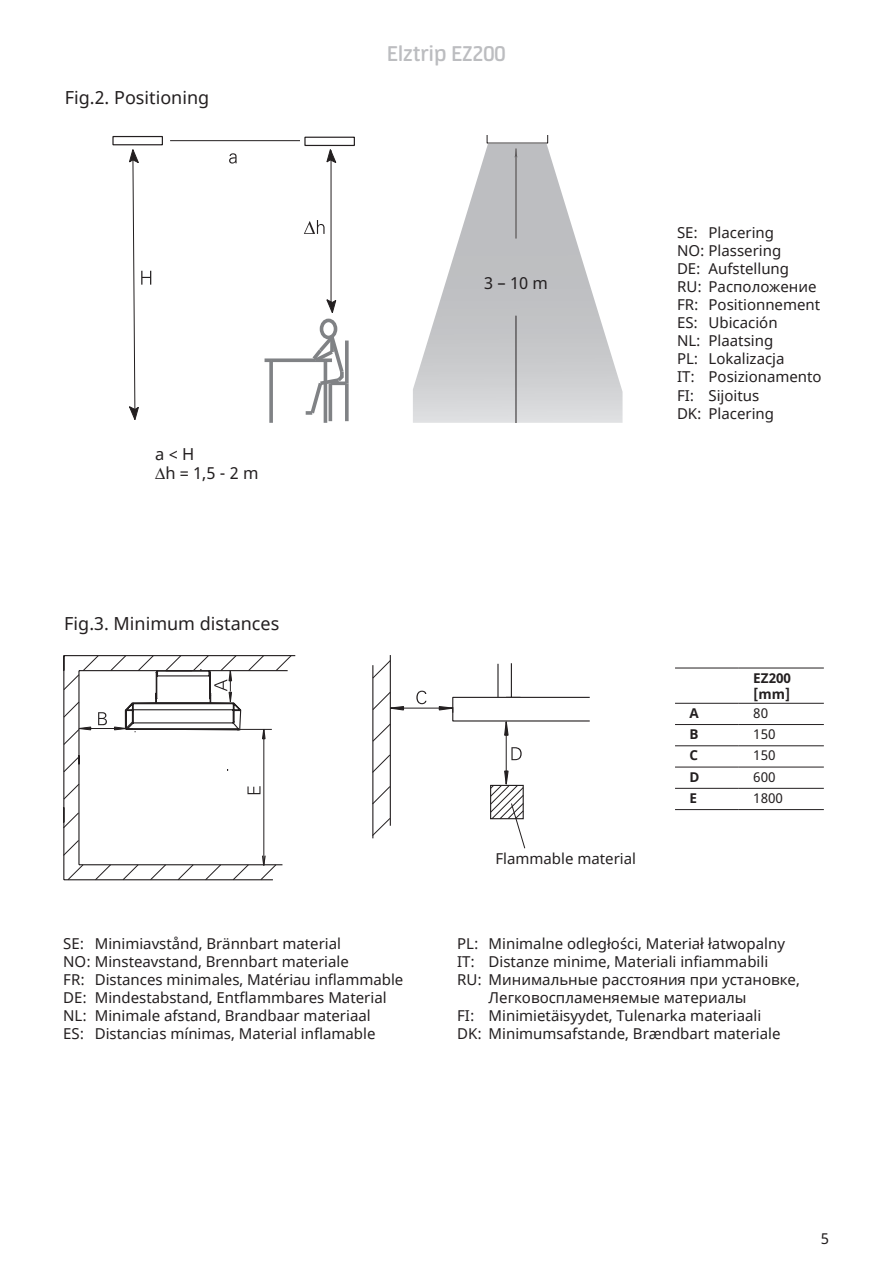
<style>
.page{position:relative;width:893px;height:1263px;background:#fff}
.page>*{position:absolute;margin:0;border:0;box-sizing:border-box;transform-origin:0 0}
.t1{font:600 24px "Neuron";color:#bcbdc0}
.t2{font:18px "Noto Sans";color:#231f20}
.t3{font:16.5px/19.5px "Noto Sans";color:#231f20}
.t4{font:15px/18px "Noto Sans";color:#231f20}
.t5{font:13.5px "Noto Sans";color:#231f20}
.t6{font:700 13.5px/16.2px "Noto Sans";color:#231f20}
</style>
<div class="page">
<hr style="left:64px;top:655px;width:231px;height:1px;background:#231f20">
<svg style="left:63px;top:655px;width:229px;height:225px"></svg>
<hr style="left:264px;top:739px;width:1px;height:125px;background:#231f20">
<svg style="left:261px;top:854px;width:5px;height:13px"></svg>
<svg style="left:261px;top:728px;width:5px;height:12px"></svg>
<hr style="left:230px;top:729px;width:42px;height:1px;background:#231f20">
<svg style="left:247px;top:786px;width:13px;height:8px"></svg>
<svg style="left:98px;top:712px;width:9px;height:13px"></svg>
<svg style="left:63px;top:807px;width:16px;height:49px"></svg>
<svg style="left:114px;top:669px;width:128px;height:63px"></svg>
<svg style="left:372px;top:655px;width:218px;height:194px"></svg>
<div style="left:112px;top:136px;width:51px;height:9px;border:1px solid #231f20"></div>
<div style="left:304px;top:137px;width:51px;height:9px;border:1px solid #231f20"></div>
<hr style="left:171px;top:140px;width:128px;height:1px;background:#231f20">
<hr style="left:331px;top:150px;width:1px;height:152px;background:#231f20">
<svg style="left:265px;top:358px;width:41px;height:4px"></svg>
<svg style="left:269px;top:360px;width:4px;height:63px"></svg>
<hr style="left:324px;top:360px;width:3px;height:63px;background:#808285">
<svg style="left:347px;top:340px;width:2px;height:43px"></svg>
<hr style="left:329px;top:383px;width:3px;height:38px;background:#808285">
<svg style="left:345px;top:383px;width:4px;height:38px"></svg>
<svg style="left:306px;top:332px;width:41px;height:85px"></svg>
<div style="left:321px;top:320px;width:15px;height:17px;background:#fff;border-radius:50%"></div>
<div style="left:320px;top:319px;width:17px;height:20px;border:4px solid #808285;border-radius:50%"></div>
<svg style="left:326px;top:149px;width:11px;height:15px"></svg>
<svg style="left:326px;top:298px;width:11px;height:15px"></svg>
<svg style="left:129px;top:149px;width:22px;height:271px"></svg>
<svg style="left:229px;top:153px;width:8px;height:11px"></svg>
<svg style="left:304px;top:220px;width:21px;height:14px"></svg>
<svg style="left:487px;top:136px;width:61px;height:7px"></svg>
<svg style="left:413px;top:144px;width:210px;height:279px"></svg>
<hr style="left:516px;top:316px;width:1px;height:107px;background:#231f20">
<hr style="left:516px;top:148px;width:1px;height:91px;background:#231f20">
<hr style="left:413px;top:448px;width:210px;height:1px;background:#231f20">
<hr style="left:675px;top:724px;width:64px;height:1px;background:#231f20">
<hr style="left:739px;top:724px;width:85px;height:1px;background:#231f20">
<hr style="left:675px;top:745px;width:64px;height:1px;background:#231f20">
<hr style="left:739px;top:745px;width:85px;height:1px;background:#231f20">
<hr style="left:675px;top:767px;width:64px;height:1px;background:#231f20">
<hr style="left:739px;top:767px;width:85px;height:1px;background:#231f20">
<hr style="left:675px;top:788px;width:64px;height:1px;background:#231f20">
<hr style="left:739px;top:788px;width:85px;height:1px;background:#231f20">
<hr style="left:675px;top:668px;width:64px;height:1px;background:#231f20">
<hr style="left:739px;top:668px;width:85px;height:1px;background:#231f20">
<hr style="left:675px;top:703px;width:64px;height:1px;background:#231f20">
<hr style="left:739px;top:703px;width:85px;height:1px;background:#231f20">
<hr style="left:675px;top:809px;width:64px;height:1px;background:#231f20">
<hr style="left:739px;top:809px;width:85px;height:1px;background:#231f20">
<p class="t2" style="left:65px;top:85px;width:146px">Fig.2. Positioning</p>
<p class="t3" style="left:165px;top:445px;width:95px;text-indent:-10px">a &lt; H<br>h = 1,5 - 2 m</p>
<p class="t2" style="left:64px;top:611px;width:216px">Fig.3. Minimum distances</p>
<h1 class="t1" style="left:387px;top:40px;width:120px">Elztrip EZ200</h1>
<p class="t3" style="left:484px;top:274px;width:65px">3 – 10 m</p>
<p class="t4" style="left:677px;top:225px;width:146px">SE: Placering<br>NO: Plassering<br>DE: Aufstellung<br>RU: Расположение<br>FR: Positionnement<br>ES: Ubicación<br>NL: Plaatsing<br>PL: Lokalizacja<br>IT: Posizionamento<br>FI: Sijoitus<br>DK: Placering</p>
<p class="t4" style="left:495px;top:850px;width:142px">Flammable material</p>
<p class="t6" style="left:753px;top:670px;width:39px">EZ200 [mm]</p>
<p class="t6" style="left:689px;top:705px;width:11px">A</p>
<p class="t5" style="left:753px;top:704px;width:16px">80</p>
<p class="t6" style="left:689px;top:726px;width:11px">B</p>
<p class="t5" style="left:753px;top:725px;width:24px">150</p>
<p class="t6" style="left:689px;top:748px;width:10px">C</p>
<p class="t5" style="left:753px;top:746px;width:24px">150</p>
<p class="t6" style="left:689px;top:769px;width:11px">D</p>
<p class="t5" style="left:753px;top:767px;width:24px">600</p>
<p class="t6" style="left:689px;top:790px;width:9px">E</p>
<p class="t5" style="left:753px;top:789px;width:31px">1800</p>
<p class="t4" style="left:63px;top:935px;width:342px">SE: Minimiavstånd, Brännbart material<br>NO: Minsteavstand, Brennbart materiale<br>FR: Distances minimales, Matériau inflammable DE: Mindestabstand, Entflammbares Material NL: Minimale afstand, Brandbaar materiaal<br>ES: Distancias mínimas, Material inflamable</p>
<p class="t4" style="left:457px;top:935px;width:329px">PL: Minimalne odległości, Materiał łatwopalny</p>
<p class="t4" style="left:457px;top:953px;width:313px">IT: Distanze minime, Materiali infiammabili</p>
<p class="t4" style="left:457px;top:971px;width:344px">RU: Минимальные расстояния при установке,</p>
<p class="t4" style="left:489px;top:989px;width:259px">Легковоспламеняемые материалы</p>
<p class="t4" style="left:457px;top:1007px;width:306px">FI: Minimietäisyydet, Tulenarka materiaali</p>
<p class="t4" style="left:457px;top:1025px;width:325px">DK: Minimumsafstande, Brændbart materiale</p>
<p class="t4" style="left:821px;top:1230px;width:10px">5</p>
</div>
